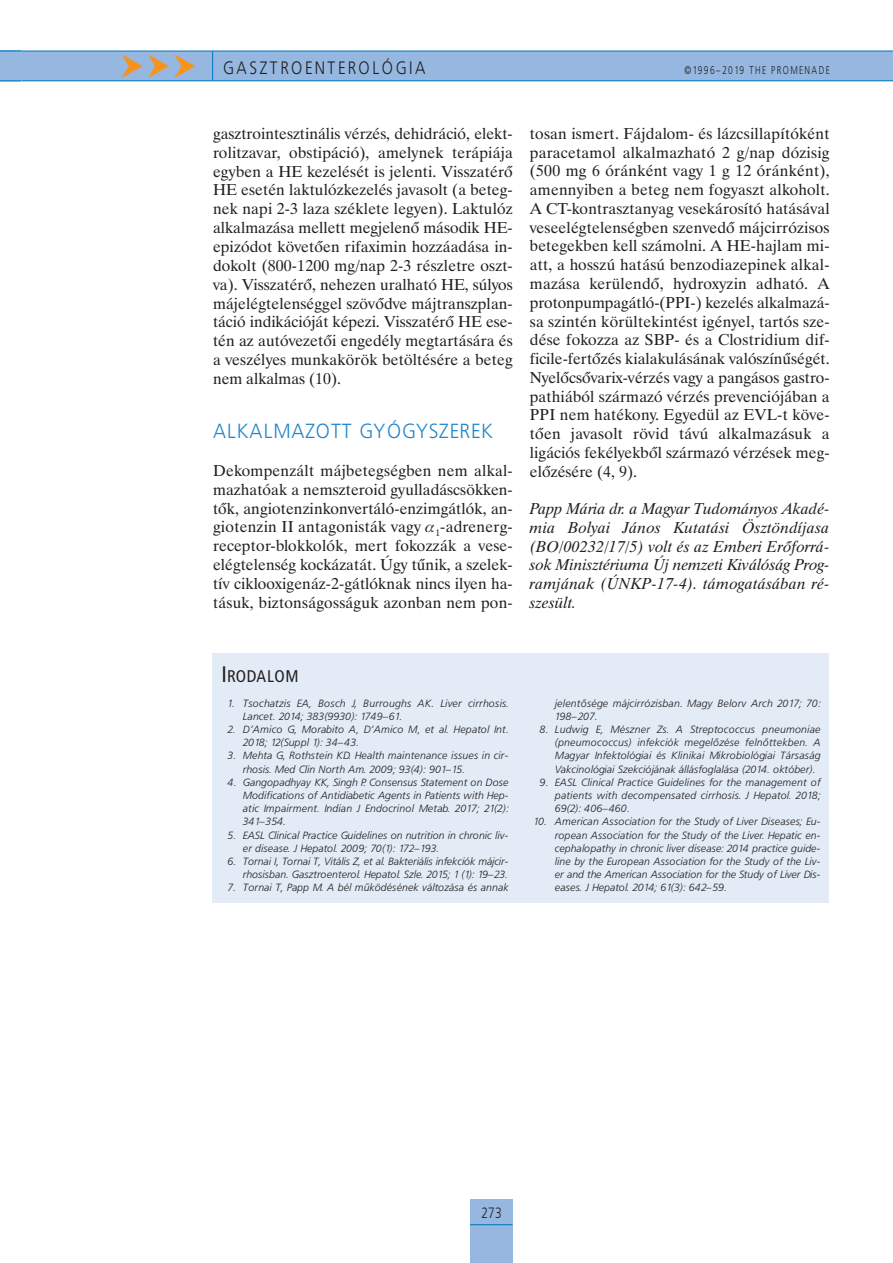
<style>
.page{position:relative;width:893px;height:1263px;background:#fff}
.page>*{position:absolute;margin:0;border:0;box-sizing:border-box;transform-origin:0 0}
.t1{font:20.4px "Frutiger Lt PFL";letter-spacing:.09em;color:#2486c8;scale:.95 1}
.t2{font:18px "Frutiger Lt PFL";letter-spacing:.21em;color:#231f20;scale:.86 1}
.t3{font:16.8px "Frutiger Cn PFL";letter-spacing:.06em;color:#231f20}
.t4{font:15.75px/18.9px "Dutch 801 PFL";letter-spacing:.005em;color:#231f20;text-align:justify}
.t5{font:italic 15.75px/18.8px "Dutch 801 PFL";letter-spacing:.02em;color:#231f20;text-align:justify}
.t6{font:15px "Frutiger Lt PFL";color:#231f20;scale:.8 1}
.t7{font:11.25px "Frutiger Lt PFL";letter-spacing:.21em;color:#231f20;scale:.75 1}
.t8{font:italic 10.5px/13.2px "Frutiger Lt PFL";letter-spacing:.035em;color:#231f20}
.t9{font:italic 10.5px/13.2px "Frutiger Lt PFL";letter-spacing:.015em;color:#231f20}
.s1{font-size:22.5px}
</style>
<div class="page">
<div style="left:0;top:51px;width:893px;height:30px;background:#95b7e0"></div>
<div style="left:470px;top:1199px;width:43px;height:64px;background:#95b7e0"></div>
<hr style="left:470px;top:1224px;width:43px;height:1px;background:#0075bf">
<svg style="left:212px;top:52px;width:1px;height:28px"></svg>
<div style="left:213px;top:653px;width:616px;height:250px;background:#e2ebf6"></div>
<hr style="left:0;top:80px;width:893px;height:1px;background:#0075bf">
<hr style="left:0;top:51px;width:893px;height:1px;background:#0075bf">
<svg style="left:0;top:51px;width:21px;height:1px"></svg>
<svg style="left:0;top:80px;width:21px;height:1px"></svg>
<p class="t2" style="left:223px;top:57px;width:236px">GASZTROENTEROLÓGIA</p>
<p class="t7" style="left:684px;top:64px;width:195px">©1996–2019 THE PROMENADE</p>
<p class="t4" style="left:213px;top:124px;width:301px">gasztrointesztinális vérzés, dehidráció, elekt&shy;rolitzavar, obstipáció), amelynek terápiája egyben a HE kezelését is jelenti. Visszatérő HE esetén laktulózkezelés javasolt (a beteg&shy;nek napi 2-3 laza széklete legyen). Laktulóz alkalmazása mellett megjelenő második HE&shy;epizódot követően rifaximin hozzáadása in&shy;dokolt (800-1200 mg/nap 2-3 részletre oszt&shy;va). Visszatérő, nehezen uralható HE, súlyos májelégtelenséggel szövődve májtranszplan&shy;táció indikációját képezi. Visszatérő HE ese&shy;tén az autóvezetői engedély megtartására és a veszélyes munkakörök betöltésére a beteg nem alkalmas (10).</p>
<p class="t1" style="left:213px;top:420px;width:295px">ALKALMAZOTT GYÓGYSZEREK</p>
<p class="t4" style="left:213px;top:461px;width:301px">Dekompenzált májbetegségben nem alkal&shy;mazhatóak a nemszteroid gyulladáscsökken&shy;tők, angiotenzinkonvertáló-enzimgátlók, an&shy;giotenzin II antagonisták vagy <sub>1</sub>-adrenerg&shy;receptor-blokkolók, mert fokozzák a vese&shy;elégtelenség kockázatát. Úgy tűnik, a szelek&shy;tív ciklooxigenáz-2-gátlóknak nincs ilyen ha&shy;tásuk, biztonságosságuk azonban nem pon-</p>
<p class="t4" style="left:530px;top:124px;width:301px">tosan ismert. Fájdalom- és lázcsillapítóként paracetamol alkalmazható 2 g/nap dózisig (500 mg 6 óránként vagy 1 g 12 óránként), amennyiben a beteg nem fogyaszt alkoholt.<br>A CT-kontrasztanyag vesekárosító hatásával veseelégtelenségben szenvedő májcirrózisos betegekben kell számolni. A HE-hajlam mi&shy;att, a hosszú hatású benzodiazepinek alkal&shy;mazása kerülendő, hydroxyzin adható. A protonpumpagátló-(PPI-) kezelés alkalmazá&shy;sa szintén körültekintést igényel, tartós sze&shy;dése fokozza az SBP- és a Clostridium dif&shy;ficile-fertőzés kialakulásának valószínűségét.<br>Nyelőcsővarix-vérzés vagy a pangásos gastro&shy;pathiából származó vérzés prevenciójában a PPI nem hatékony. Egyedül az EVL-t köve&shy;tően javasolt rövid távú alkalmazásuk a ligációs fekélyekből származó vérzések meg&shy;előzésére (4, 9).</p>
<p class="t5" style="left:530px;top:499px;width:301px">Papp Mária dr. a Magyar Tudományos Akadé&shy;mia Bolyai János Kutatási Ösztöndíjasa (BO/00232/17/5) volt és az Emberi Erőforrá&shy;sok Minisztériuma Új nemzeti Kiválóság Prog&shy;ramjának (ÚNKP-17-4). támogatásában ré&shy;szesült.</p>
<p class="t3" style="left:222px;top:666px;width:78px"><span class="s1">I</span>RODALOM</p>
<p class="t8" style="left:243px;top:696px;width:267px;text-indent:-15px">1. Tsochatzis EA, Bosch J, Burroughs AK. Liver cirrhosis.<br>Lancet. 2014; 383(9930): 1749–61.</p>
<p class="t8" style="left:243px;top:723px;width:267px;text-indent:-15px">2. D’Amico G, Morabito A, D’Amico M, et al. Hepatol Int.<br>2018; 12(Suppl 1): 34–43.</p>
<p class="t8" style="left:243px;top:749px;width:267px;text-indent:-15px">3. Mehta G, Rothstein KD. Health maintenance issues in cir&shy;rhosis. Med Clin North Am. 2009; 93(4): 901–15.</p>
<p class="t8" style="left:243px;top:776px;width:267px;text-align:justify;text-indent:-15px">4. Gangopadhyay KK, Singh P. Consensus Statement on Dose Modifications of Antidiabetic Agents in Patients with Hep&shy;atic Impairment. Indian J Endocrinol Metab. 2017; 21(2):<br>341–354.</p>
<p class="t9" style="left:243px;top:828px;width:267px;text-indent:-15px">5. EASL Clinical Practice Guidelines on nutrition in chronic liv&shy;er disease. J Hepatol. 2009; 70(1): 172–193.</p>
<p class="t8" style="left:228px;top:855px;width:282px;text-align:right">6. Tornai I, Tornai T, Vitális Z, et al. Bakteriális infekciók májcir&shy;rhosisban. Gasztroenterol. Hepatol. Szle. 2015; 1 (1): 19–23.</p>
<p class="t8" style="left:228px;top:881px;width:282px">7. Tornai T, Papp M. A bél működésének változása és annak</p>
<p class="t8" style="left:555px;top:696px;width:267px">jelentősége májcirrózisban. Magy Belorv Arch 2017; 70:<br>198–207.</p>
<p class="t8" style="left:555px;top:723px;width:267px;text-align:justify;text-indent:-15px">8. Ludwig E, Mészner Zs. A Streptococcus pneumoniae (pneumococcus) infekciók megelőzése felnőttekben. A Magyar Infektológiai és Klinikai Mikrobiológiai Társaság Vakcinológiai Szekciójának állásfoglalása (2014. október).</p>
<p class="t8" style="left:555px;top:776px;width:268px;text-align:justify;text-indent:-15px">9. EASL Clinical Practice Guidelines for the management of patients with decompensated cirrhosis. J Hepatol. 2018; 69(2): 406–460.</p>
<p class="t8" style="left:555px;top:815px;width:267px;text-align:justify;text-indent:-21px">10. American Association for the Study of Liver Diseases; Eu&shy;ropean Association for the Study of the Liver. Hepatic en&shy;cephalopathy in chronic liver disease: 2014 practice guide&shy;line by the European Association for the Study of the Liv&shy;er and the American Association for the Study of Liver Dis&shy;eases. J Hepatol. 2014; 61(3): 642–59.</p>
<p class="t6" style="left:481px;top:1204px;width:26px">273</p>
</div>
